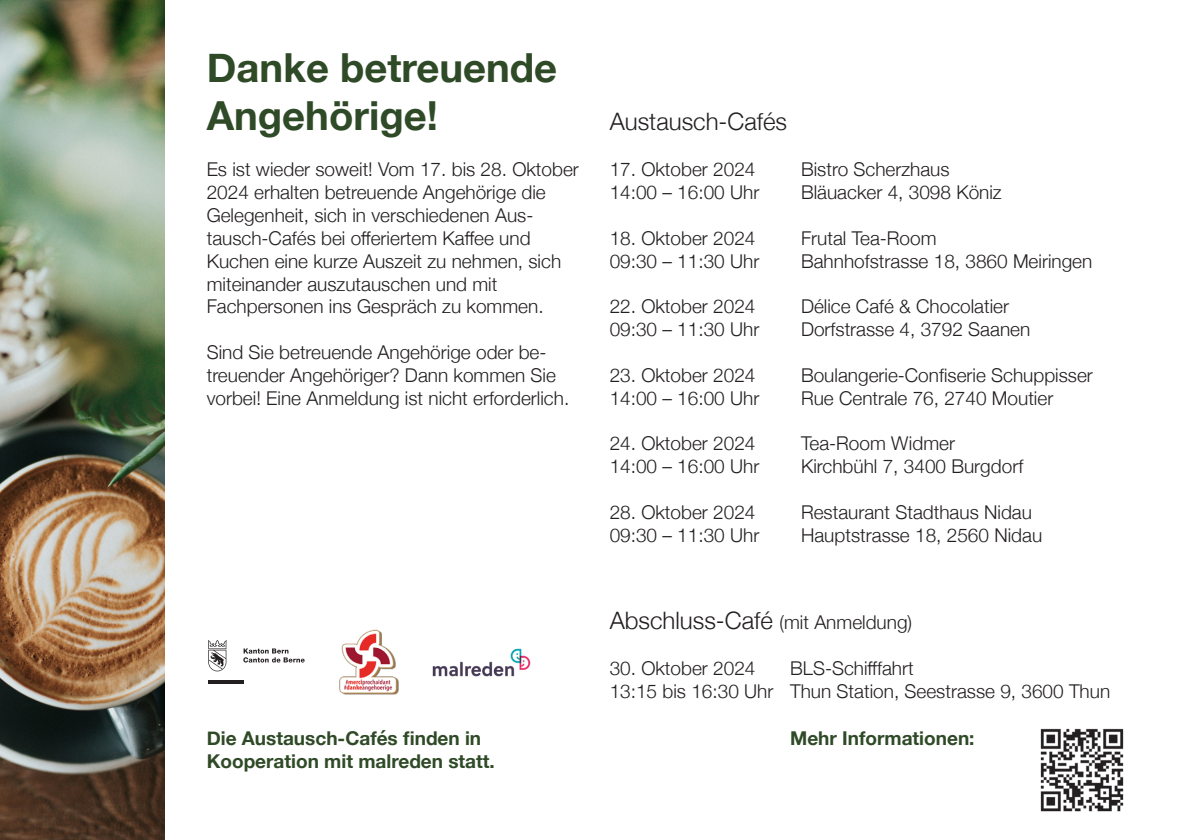
<style>
.page{position:relative;width:1191px;height:840px;background:#fff}
.page>*{position:absolute;margin:0;border:0;box-sizing:border-box;transform-origin:0 0}
.t1{font:700 40px "Helvetica Neue";color:#2f4a27}
.t2{font:300 24px "Helvetica Neue";color:#231f20}
.t3{font:300 19px/22.8px "Helvetica Neue";color:#231f20}
.t4{font:700 19px "Helvetica Neue";color:#2f4a27}
.s1{font-size:19px}
</style>
<div class="page">
<img style="left:1040px;top:728px;width:84px;height:84px">
<img style="left:339px;top:629px;width:60px;height:66px">
<img style="left:0;top:0;width:164px;height:839px">
<hr style="left:208px;top:680px;width:35px;height:3px;background:#231f20">
<svg style="left:208px;top:640px;width:19px;height:31px"></svg>
<svg style="left:243px;top:648px;width:62px;height:14px"></svg>
<img style="left:432px;top:648px;width:99px;height:29px">
<p class="t1" style="left:207px;top:36px;width:352px">Danke betreuende</p>
<p class="t1" style="left:207px;top:84px;width:233px">Angehörige!</p>
<p class="t3" style="left:207px;top:157px;width:374px">Es ist wieder soweit! Vom 17. bis 28. Oktober 2024 erhalten betreuende Angehörige die Gelegenheit, sich in verschiedenen Aus&shy;tausch-Cafés bei offeriertem Kaffee und Kuchen eine kurze Auszeit zu nehmen, sich miteinander auszutauschen und mit Fachpersonen ins Gespräch zu kommen.</p>
<p class="t3" style="left:207px;top:339px;width:364px">Sind Sie betreuende Angehörige oder be&shy;treuender Angehöriger? Dann kommen Sie vorbei! Eine Anmeldung ist nicht erforderlich.</p>
<p class="t4" style="left:207px;top:723px;width:276px">Die Austausch-Cafés finden in</p>
<p class="t4" style="left:207px;top:745px;width:290px">Kooperation mit malreden statt.</p>
<p class="t2" style="left:609px;top:102px;width:179px">Austausch-Cafés</p>
<p class="t3" style="left:609px;top:157px;width:147px">17. Oktober 2024</p>
<p class="t3" style="left:609px;top:179px;width:151px">14:00 – 16:00 Uhr</p>
<p class="t3" style="left:609px;top:225px;width:147px">18. Oktober 2024</p>
<p class="t3" style="left:609px;top:248px;width:151px">09:30 – 11:30 Uhr</p>
<p class="t3" style="left:609px;top:293px;width:147px">22. Oktober 2024</p>
<p class="t3" style="left:609px;top:316px;width:151px">09:30 – 11:30 Uhr</p>
<p class="t3" style="left:609px;top:362px;width:147px">23. Oktober 2024</p>
<p class="t3" style="left:609px;top:385px;width:151px">14:00 – 16:00 Uhr</p>
<p class="t3" style="left:609px;top:430px;width:147px">24. Oktober 2024</p>
<p class="t3" style="left:609px;top:453px;width:151px">14:00 – 16:00 Uhr</p>
<p class="t3" style="left:609px;top:499px;width:147px">28. Oktober 2024</p>
<p class="t3" style="left:609px;top:521px;width:151px">09:30 – 11:30 Uhr</p>
<p class="t3" style="left:801px;top:157px;width:150px">Bistro Scherzhaus</p>
<p class="t3" style="left:801px;top:179px;width:202px">Bläuacker 4, 3098 Köniz</p>
<p class="t3" style="left:801px;top:225px;width:293px">Frutal Tea-Room<br>Bahnhofstrasse 18, 3860 Meiringen</p>
<p class="t3" style="left:801px;top:293px;width:210px">Délice Café &amp; Chocolatier</p>
<p class="t3" style="left:801px;top:316px;width:231px">Dorfstrasse 4, 3792 Saanen</p>
<p class="t3" style="left:801px;top:362px;width:293px">Boulangerie-Confiserie Schuppisser</p>
<p class="t3" style="left:801px;top:385px;width:254px">Rue Centrale 76, 2740 Moutier</p>
<p class="t3" style="left:801px;top:430px;width:224px">Tea-Room Widmer<br>Kirchbühl 7, 3400 Burgdorf</p>
<p class="t3" style="left:801px;top:499px;width:232px">Restaurant Stadthaus Nidau</p>
<p class="t3" style="left:801px;top:521px;width:243px">Hauptstrasse 18, 2560 Nidau</p>
<p class="t2" style="left:609px;top:600px;width:304px">Abschluss-Café <span class="s1">(mit Anmeldung)</span></p>
<p class="t3" style="left:609px;top:655px;width:147px">30. Oktober 2024</p>
<p class="t3" style="left:609px;top:678px;width:165px">13:15 bis 16:30 Uhr</p>
<p class="t3" style="left:790px;top:655px;width:125px">BLS-Schifffahrt</p>
<p class="t3" style="left:790px;top:678px;width:321px">Thun Station, Seestrasse 9, 3600 Thun</p>
<p class="t4" style="left:790px;top:723px;width:186px">Mehr Informationen:</p>
</div>
